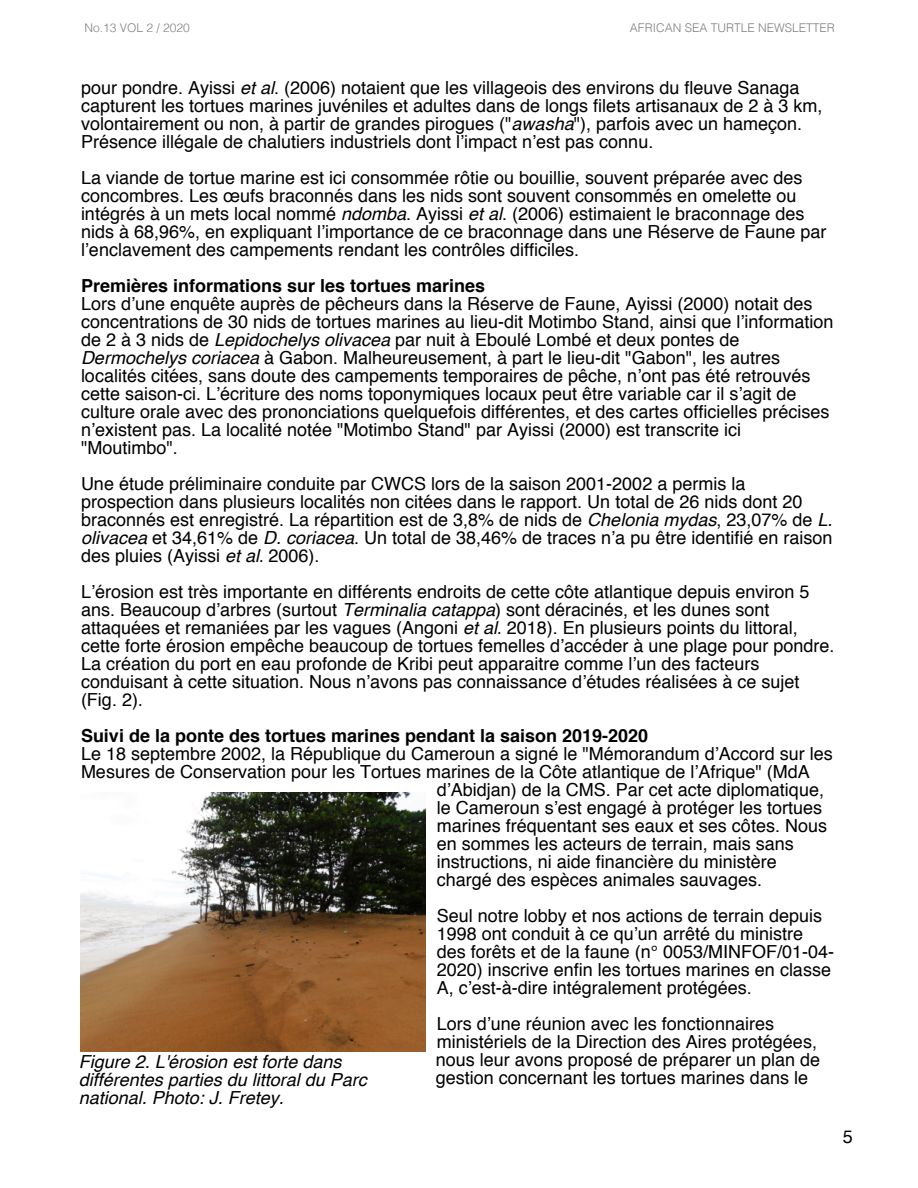
<style>
.page{position:relative;width:918px;height:1188px;background:#fff}
.page>*{position:absolute;margin:0;border:0;box-sizing:border-box;transform-origin:0 0}
.t1{font:18px/18px "Helvetica";color:#000}
.t2{font:700 18px "Helvetica";color:#000}
.t3{font:italic 18px/18px "Helvetica";color:#000}
.t4{font:300 12px "Helvetica";color:#808080}
.s1{font-style:italic}
.s2{font-family:"Calibri"}
</style>
<div class="page">
<img style="left:80px;top:792px;width:346px;height:259px">
<p class="t4" style="left:84px;top:23px;width:107px">No.13 VOL 2 / 2020</p>
<p class="t4" style="left:630px;top:23px;width:206px">AFRICAN SEA TURTLE NEWSLETTER</p>
<p class="t1" style="left:81px;top:80px;width:743px">pour pondre. Ayissi <span class="s1">et al</span>. (2006) notaient que les villageois des environs du fleuve Sanaga capturent les tortues marines juvéniles et adultes dans de longs filets artisanaux de 2 à 3 km, volontairement ou non, à partir de grandes pirogues ("<span class="s1">awasha</span>"), parfois avec un hameçon.<br>Présence illégale de chalutiers industriels dont l’impact n’est pas connu.</p>
<p class="t1" style="left:81px;top:170px;width:747px">La viande de tortue marine est ici consommée rôtie ou bouillie, souvent préparée avec des concombres. Les œufs braconnés dans les nids sont souvent consommés en omelette ou intégrés à un mets local nommé <span class="s1">ndomba</span>. Ayissi <span class="s1">et al</span>. (2006) estimaient le braconnage des nids à 68,96%, en expliquant l’importance de ce braconnage dans une Réserve de Faune par l’enclavement des campements rendant les contrôles difficiles.</p>
<p class="t2" style="left:81px;top:278px;width:406px">Premières informations sur les tortues marines</p>
<p class="t1" style="left:81px;top:296px;width:754px">Lors d’une enquête auprès de pêcheurs dans la Réserve de Faune, Ayissi (2000) notait des concentrations de 30 nids de tortues marines au lieu-dit Motimbo Stand, ainsi que l’information de 2 à 3 nids de <span class="s1">Lepidochelys olivacea</span> par nuit à Eboulé Lombé et deux pontes de <span class="s1">Dermochelys coriacea</span> à Gabon. Malheureusement, à part le lieu-dit "Gabon", les autres localités citées, sans doute des campements temporaires de pêche, n’ont pas été retrouvés cette saison-ci. L’écriture des noms toponymiques locaux peut être variable car il s’agit de culture orale avec des prononciations quelquefois différentes, et des cartes officielles précises n’existent pas. La localité notée "Motimbo Stand" par Ayissi (2000) est transcrite ici "Moutimbo".</p>
<p class="t1" style="left:81px;top:476px;width:753px">Une étude préliminaire conduite par CWCS lors de la saison 2001-2002 a permis la prospection dans plusieurs localités non citées dans le rapport. Un total de 26 nids dont 20 braconnés est enregistré. La répartition est de 3,8% de nids de <span class="s1">Chelonia mydas</span>, 23,07% de <span class="s1">L. olivacea</span> et 34,61% de <span class="s1">D. coriacea</span>. Un total de 38,46% de traces n’a pu être identifié en raison des pluies (Ayissi <span class="s1">et al</span><span class="s2">.</span> 2006).</p>
<p class="t1" style="left:81px;top:584px;width:755px">L’érosion est très importante en différents endroits de cette côte atlantique depuis environ 5 ans. Beaucoup d’arbres (surtout <span class="s1">Terminalia catappa</span>) sont déracinés, et les dunes sont attaquées et remaniées par les vagues (Angoni <span class="s1">et al</span><span class="s2">.</span> 2018). En plusieurs points du littoral, cette forte érosion empêche beaucoup de tortues femelles d’accéder à une plage pour pondre.<br>La création du port en eau profonde de Kribi peut apparaitre comme l’un des facteurs conduisant à cette situation. Nous n’avons pas connaissance d’études réalisées à ce sujet (Fig. 2)<span class="s2">.</span></p>
<p class="t2" style="left:81px;top:728px;width:569px">Suivi de la ponte des tortues marines pendant la saison 2019-2020</p>
<p class="t1" style="left:81px;top:746px;width:753px">Le 18 septembre 2002, la République du Cameroun a signé le "Mémorandum d’Accord sur les</p>
<p class="t1" style="left:81px;top:764px;width:730px">Mesures de Conservation pour les Tortues marines de la Côte atlantique de l’Afrique" (MdA</p>
<p class="t1" style="left:437px;top:782px;width:389px">d’Abidjan) de la CMS. Par cet acte diplomatique,</p>
<p class="t1" style="left:437px;top:800px;width:387px">le Cameroun s’est engagé à protéger les tortues</p>
<p class="t1" style="left:437px;top:818px;width:392px">marines fréquentant ses eaux et ses côtes. Nous</p>
<p class="t1" style="left:437px;top:836px;width:359px">en sommes les acteurs de terrain, mais sans</p>
<p class="t1" style="left:437px;top:854px;width:342px">instructions, ni aide financière du ministère</p>
<p class="t1" style="left:437px;top:872px;width:327px">chargé des espèces animales sauvages.</p>
<p class="t1" style="left:437px;top:908px;width:399px">Seul notre lobby et nos actions de terrain depuis 1998 ont conduit à ce qu’un arrêté du ministre des forêts et de la faune (n° 0053/MINFOF/01-04- 2020) inscrive enfin les tortues marines en classe A, c’est-à-dire intégralement protégées.</p>
<p class="t1" style="left:436px;top:1016px;width:386px">Lors d’une réunion avec les fonctionnaires ministériels de la Direction des Aires protégées, nous leur avons proposé de préparer un plan de gestion concernant les tortues marines dans le</p>
<p class="t3" style="left:79px;top:1054px;width:290px">Figure 2. L'érosion est forte dans différentes parties du littoral du Parc national. Photo: J. Fretey.</p>
<p class="t1" style="left:843px;top:1129px;width:12px">5</p>
</div>
